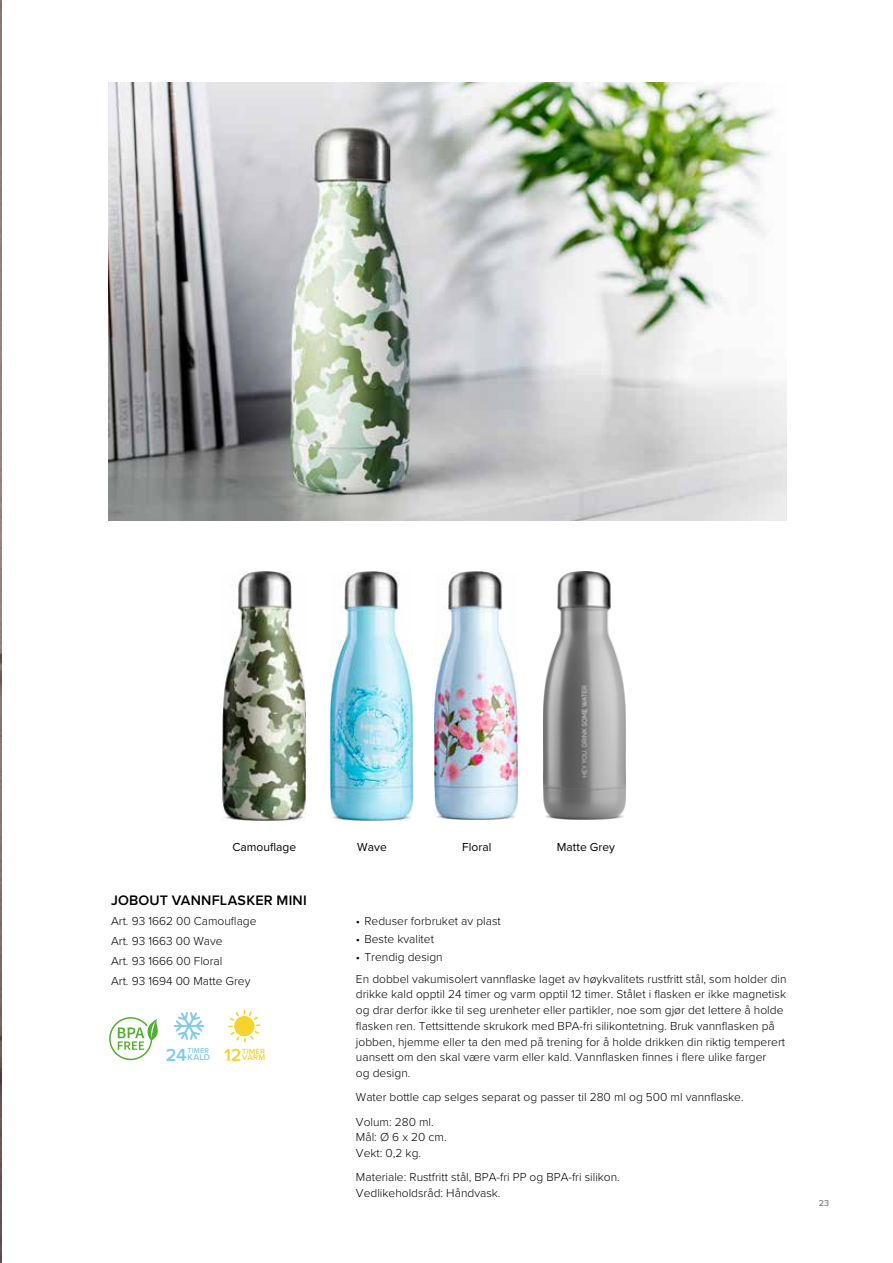
<style>
.page{position:relative;width:893px;height:1263px;background:#fff}
.page>*{position:absolute;margin:0;border:0;box-sizing:border-box;transform-origin:0 0}
.t1{font:600 18.15px "Proxima Nova";color:#f6d22d}
.t2{font:600 14.25px "Proxima Nova";letter-spacing:.015em;color:#000}
.t3{font:300 12px/15.8px "Proxima Nova";color:#000}
.t4{font:12px "Proxima Nova";color:#000}
.t5{font:9px "Proxima Nova";color:#646363}
.t6{font:600 8.7px "Proxima Nova";color:#7fcae4}
.t7{font:600 8.1px "Proxima Nova";color:#f6d22d}
.t8{font:600 7.65px "Proxima Nova";letter-spacing:.025em;color:#f6d22d}
.t9{font:600 7.2px "Proxima Nova";letter-spacing:.025em;color:#7fcae4}
.s1{font-size:18.15px}
</style>
<div class="page">
<img style="left:0;top:0;width:1px;height:1263px">
<img style="left:108px;top:83px;width:679px;height:438px">
<img style="left:330px;top:571px;width:82px;height:249px">
<img style="left:435px;top:571px;width:83px;height:249px">
<img style="left:544px;top:571px;width:81px;height:249px">
<img style="left:223px;top:571px;width:82px;height:249px">
<svg style="left:109px;top:1017px;width:49px;height:43px"></svg>
<svg style="left:174px;top:1012px;width:30px;height:28px"></svg>
<svg style="left:228px;top:1010px;width:32px;height:32px"></svg>
<p class="t4" style="left:233px;top:838px;width:65px">Camouflage</p>
<p class="t4" style="left:357px;top:838px;width:31px">Wave</p>
<p class="t4" style="left:462px;top:838px;width:31px">Floral</p>
<p class="t4" style="left:557px;top:838px;width:60px">Matte Grey</p>
<p class="t2" style="left:111px;top:890px;width:197px">JOBOUT VANNFLASKER MINI</p>
<p class="t3" style="left:111px;top:911px;width:147px;line-height:20px">Art. 93 1662 00 Camouflage<br>Art. 93 1663 00 Wave<br>Art. 93 1666 00 Floral<br>Art. 93 1694 00 Matte Grey</p>
<p class="t3" style="left:356px;top:912px;width:146px">• Reduser forbruket av plast</p>
<p class="t3" style="left:356px;top:930px;width:80px">• Beste kvalitet</p>
<p class="t3" style="left:356px;top:945px;width:432px;line-height:22.2px">• Trendig design<br>En dobbel vakumisolert vannflaske laget av høykvalitets rustfritt stål, som holder din</p>
<p class="t3" style="left:356px;top:986px;width:432px">drikke kald opptil 24 timer og varm opptil 12 timer. Stålet i flasken er ikke magnetisk og drar derfor ikke til seg urenheter eller partikler, noe som gjør det lettere å holde flasken ren. Tettsittende skrukork med BPA-fri silikontetning. Bruk vannflasken på jobben, hjemme eller ta den med på trening for å holde drikken din riktig temperert uansett om den skal være varm eller kald. Vannflasken finnes i flere ulike farger<br>og design.</p>
<p class="t3" style="left:356px;top:1085px;width:389px;line-height:24.3px">Water bottle cap selges separat og passer til 280 ml og 500 ml vannflaske.<br>Volum: 280 ml.</p>
<p class="t3" style="left:356px;top:1129px;width:92px">Mål: Ø 6 x 20 cm.<br>Vekt: 0,2 kg.</p>
<p class="t3" style="left:356px;top:1169px;width:265px">Materiale: Rustfritt stål, BPA-fri PP og BPA-fri silikon.<br>Vedlikeholdsråd: Håndvask.</p>
<p class="t9" style="left:188px;top:1045px;width:23px">TIMER</p>
<p class="t6" style="left:166px;top:1051px;width:46px"><span class="s1">24</span>KALD</p>
<p class="t8" style="left:242px;top:1045px;width:24px">TIMER</p>
<h1 class="t1" style="left:224px;top:1041px;width:19px">12</h1>
<p class="t7" style="left:242px;top:1052px;width:25px">VARM</p>
<p class="t5" style="left:819px;top:1196px;width:12px">23</p>
</div>
